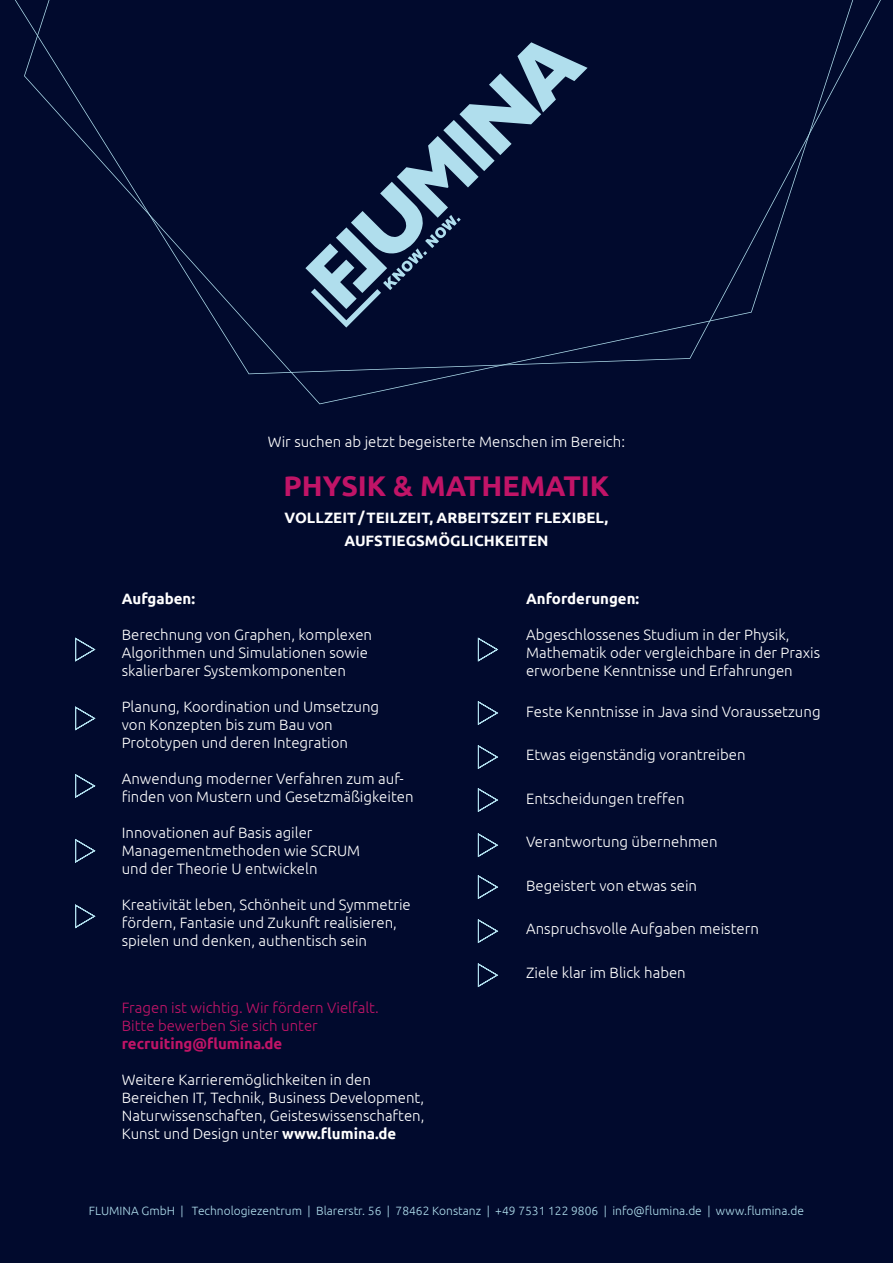
<style>
.page{position:relative;width:893px;height:1263px;background:#010a2d}
.page>*{position:absolute;margin:0;border:0;box-sizing:border-box;transform-origin:0 0}
.t1{font:700 28.5px "Ubuntu";color:#c01467}
.t2{font:300 15px/18px "Ubuntu";color:#fff}
.t3{font:700 15px/22.5px "Ubuntu";color:#fff;text-align:center}
.t4{font:300 15px/18px "Ubuntu";color:#c01467}
.t5{font:700 15px "Ubuntu";color:#c01467}
.t6{font:300 12px "Ubuntu";color:#b0deed}
.s1{font-weight:700}
</style>
<div class="page">
<svg style="left:477px;top:637px;width:22px;height:25px"></svg>
<svg style="left:477px;top:701px;width:21px;height:24px"></svg>
<svg style="left:477px;top:745px;width:21px;height:24px"></svg>
<svg style="left:477px;top:788px;width:21px;height:24px"></svg>
<svg style="left:477px;top:833px;width:22px;height:24px"></svg>
<svg style="left:477px;top:875px;width:22px;height:24px"></svg>
<svg style="left:477px;top:919px;width:22px;height:24px"></svg>
<svg style="left:477px;top:963px;width:22px;height:24px"></svg>
<svg style="left:75px;top:637px;width:21px;height:25px"></svg>
<svg style="left:75px;top:706px;width:21px;height:25px"></svg>
<svg style="left:75px;top:774px;width:21px;height:24px"></svg>
<svg style="left:75px;top:839px;width:21px;height:24px"></svg>
<svg style="left:75px;top:904px;width:21px;height:25px"></svg>
<svg style="left:24px;top:0;width:829px;height:404px"></svg>
<p class="t2" style="left:268px;top:433px;width:359px">Wir suchen ab jetzt begeisterte Menschen im Bereich:</p>
<h1 class="t1" style="left:283px;top:469px;width:327px">PHYSIK &amp; MATHEMATIK</h1>
<p class="t3" style="left:285px;top:506px;width:325px">VOLLZEIT / TEILZEIT, ARBEITSZEIT FLEXIBEL,<br>AUFSTIEGSMÖGLICHKEITEN</p>
<p class="t3" style="left:122px;top:587px;width:75px">Aufgaben:</p>
<p class="t3" style="left:526px;top:587px;width:115px">Anforderungen:</p>
<p class="t2" style="left:122px;top:625px;width:252px">Berechnung von Graphen, komplexen<br>Algorithmen und Simulationen sowie skalierbarer Systemkomponenten</p>
<p class="t2" style="left:122px;top:697px;width:259px">Planung, Koordination und Umsetzung von Konzepten bis zum Bau von<br>Prototypen und deren Integration</p>
<p class="t2" style="left:122px;top:769px;width:293px">Anwendung moderner Verfahren zum auf&shy;finden von Mustern und Gesetzmäßigkeiten</p>
<p class="t2" style="left:122px;top:823px;width:240px">Innovationen auf Basis agiler<br>Managementmethoden wie SCRUM und der Theorie U entwickeln</p>
<p class="t2" style="left:122px;top:895px;width:291px">Kreativität leben, Schönheit und Symmetrie fördern, Fantasie und Zukunft realisieren, spielen und denken, authentisch sein</p>
<p class="t4" style="left:122px;top:998px;width:259px">Fragen ist wichtig. Wir fördern Vielfalt.<br>Bitte bewerben Sie sich unter</p>
<p class="t5" style="left:122px;top:1035px;width:162px">recruiting@flumina.de</p>
<p class="t2" style="left:122px;top:1070px;width:304px">Weitere Karrieremöglichkeiten in den Bereichen IT, Technik, Business Development, Naturwissenschaften, Geisteswissenschaften, Kunst und Design unter <span class="s1">www.flumina.de</span></p>
<p class="t2" style="left:526px;top:625px;width:296px">Abgeschlossenes Studium in der Physik,<br>Mathematik oder vergleichbare in der Praxis erworbene Kenntnisse und Erfahrungen</p>
<p class="t2" style="left:526px;top:702px;width:296px">Feste Kenntnisse in Java sind Voraussetzung</p>
<p class="t2" style="left:526px;top:745px;width:221px">Etwas eigenständig vorantreiben</p>
<p class="t2" style="left:526px;top:789px;width:160px">Entscheidungen treffen</p>
<p class="t2" style="left:526px;top:832px;width:193px">Verantwortung übernehmen</p>
<p class="t2" style="left:526px;top:876px;width:173px">Begeistert von etwas sein</p>
<p class="t2" style="left:526px;top:919px;width:234px">Anspruchsvolle Aufgaben meistern</p>
<p class="t2" style="left:526px;top:963px;width:161px">Ziele klar im Blick haben</p>
<p class="t6" style="left:89px;top:1204px;width:717px">FLUMINA GmbH | Technologiezentrum | Blarerstr. 56 | 78462 Konstanz | +49 7531 122 9806 | info@flumina.de | www.flumina.de</p>
</div>
